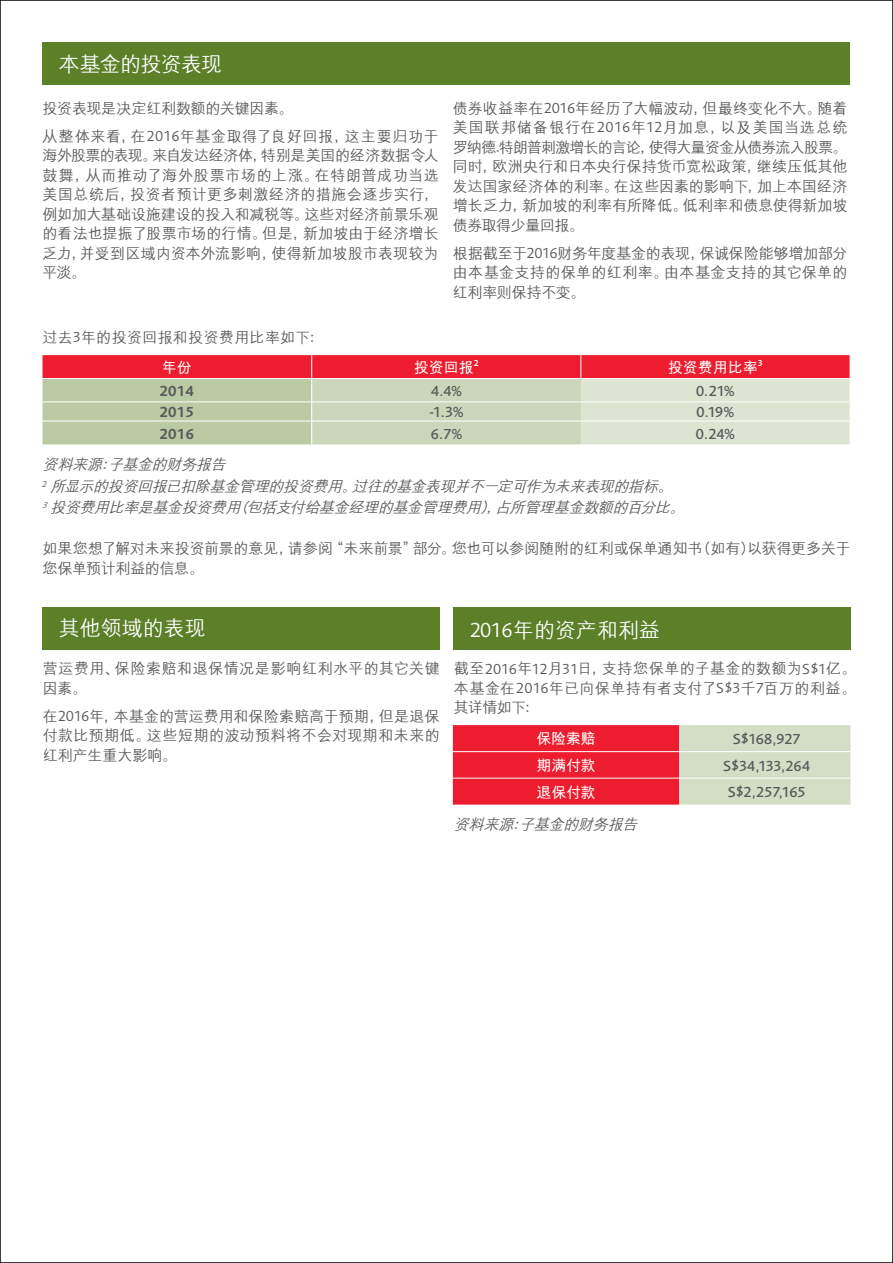
<style>
.page{position:relative;width:893px;height:1263px;background:#fff}
.page>*{position:absolute;margin:0;border:0;box-sizing:border-box;transform-origin:0 0}
.t1{font:500 21px "M Hei GB";color:#fff}
.t2{font:500 21px "M Hei GB";letter-spacing:-.035em;color:#fff}
.t3{font:500 15px/19.5px "M Hei GB";letter-spacing:.01em;color:#58595b;text-align:justify}
.t4{font:italic 500 15px/21.6px "M Hei GB";color:#58595b}
.t5{font:500 15px/19.5px "M Hei GB";letter-spacing:-.01em;color:#58595b}
.t6{font:500 15px "Pru Sans";letter-spacing:-.01em;color:#58595b}
.t7{font:500 15px/19.5px "M Hei GB";letter-spacing:.035em;color:#58595b}
.t8{font:700 15px "M Hei GB";color:#fff}
.t9{font:600 15px "Pru Sans";color:#58595b}
.s1{font-family:"Pru Sans";font-weight:400}
</style>
<div class="page">
<svg style="left:453px;top:725px;width:397px;height:80px;background:#e27171"></svg>
<hr style="left:453px;top:751px;width:226px;height:1px;background:#fff">
<hr style="left:679px;top:751px;width:171px;height:1px;background:#fff">
<hr style="left:453px;top:778px;width:226px;height:1px;background:#fff">
<hr style="left:679px;top:778px;width:171px;height:1px;background:#fff">
<div style="left:43px;top:607px;width:397px;height:42px;background:#5b8028"></div>
<div style="left:453px;top:607px;width:397px;height:42px;background:#5b8028"></div>
<svg style="left:43px;top:355px;width:807px;height:89px;background:#d5a898"></svg>
<div style="left:43px;top:42px;width:807px;height:43px;background:#5b8028"></div>
<h1 class="t2" style="left:59px;top:53px;width:165px">本基金的投资表现</h1>
<p class="t3" style="left:43px;top:94px;width:398px;line-height:28px">投资表现是决定红利数额的关键因素。<br>从整体来看，在<span class="s1">2016</span>年基金取得了良好回报，这主要归功于</p>
<p class="t3" style="left:43px;top:146px;width:398px">海外股票的表现。来自发达经济体，特别是美国的经济数据令人鼓舞，从而推动了海外股票市场的上涨。在特朗普成功当选美国总统后，投资者预计更多刺激经济的措施会逐步实行，例如加大基础设施建设的投入和减税等。这些对经济前景乐观的看法也提振了股票市场的行情。但是，新加坡由于经济增长乏力，并受到区域内资本外流影响，使得新加坡股市表现较为平淡。</p>
<p class="t3" style="left:42px;top:327px;width:283px">过去<span class="s1">3</span>年的投资回报和投资费用比率如下：</p>
<p class="t3" style="left:453px;top:98px;width:396px">债券收益率在<span class="s1">2016</span>年经历了大幅波动，但最终变化不大。随着美国联邦储备银行在<span class="s1">2016</span>年<span class="s1">12</span>月加息，以及美国当选总统罗纳德.特朗普刺激增长的言论，使得大量资金从债券流入股票。同时，欧洲央行和日本央行保持货币宽松政策，继续压低其他发达国家经济体的利率。在这些因素的影响下，加上本国经济增长乏力，新加坡的利率有所降低。低利率和债息使得新加坡债券取得少量回报。</p>
<p class="t3" style="left:453px;top:243px;width:396px">根据截至于<span class="s1">2016</span>财务年度基金的表现，保诚保险能够增加部分由本基金支持的保单的红利率。由本基金支持的其它保单的红利率则保持不变。</p>
<p class="t8" style="left:162px;top:359px;width:31px">年份</p>
<p class="t8" style="left:414px;top:359px;width:67px">投资回报<sup>2</sup></p>
<p class="t8" style="left:668px;top:359px;width:97px">投资费用比率<sup>3</sup></p>
<p class="t9" style="left:160px;top:382px;width:36px">2014</p>
<p class="t6" style="left:431px;top:382px;width:32px">4.4%</p>
<p class="t6" style="left:696px;top:382px;width:40px">0.21%</p>
<p class="t9" style="left:160px;top:403px;width:36px">2015</p>
<p class="t6" style="left:429px;top:403px;width:36px">-1.3%</p>
<p class="t6" style="left:697px;top:403px;width:39px">0.19%</p>
<p class="t9" style="left:160px;top:425px;width:36px">2016</p>
<p class="t6" style="left:431px;top:425px;width:33px">6.7%</p>
<p class="t6" style="left:696px;top:425px;width:40px">0.24%</p>
<p class="t4" style="left:43px;top:454px;width:647px">资料来源：子基金的财务报告<br><sup>2</sup> 所显示的投资回报已扣除基金管理的投资费用。过往的基金表现并不一定可作为未来表现的指标。<br><sup>3</sup> 投资费用比率是基金投资费用（包括支付给基金经理的基金管理费用），占所管理基金数额的百分比。</p>
<p class="t5" style="left:43px;top:539px;width:810px">如果您想了解对未来投资前景的意见，请参阅“未来前景”部分。您也可以参阅随附的红利或保单通知书（如有）以获得更多关于您保单预计利益的信息。</p>
<h1 class="t1" style="left:59px;top:618px;width:149px">其他领域的表现</h1>
<h1 class="t1" style="left:470px;top:619px;width:191px"><span class="s1">2016</span>年的资产和利益</h1>
<p class="t7" style="left:43px;top:659px;width:398px">营运费用、保险索赔和退保情况是影响红利水平的其它关键因素。</p>
<p class="t3" style="left:43px;top:706px;width:398px">在<span class="s1">2016</span>年，本基金的营运费用和保险索赔高于预期，但是退保付款比预期低。这些短期的波动预料将不会对现期和未来的红利产生重大影响。</p>
<p class="t3" style="left:454px;top:659px;width:404px">截至<span class="s1">2016</span>年<span class="s1">12</span>月<span class="s1">31</span>日，支持您保单的子基金的数额为<span class="s1">S$1</span>亿。本基金在<span class="s1">2016</span>年已向保单持有者支付了<span class="s1">S$3</span>千<span class="s1">7</span>百万的利益。其详情如下：</p>
<p class="t8" style="left:536px;top:731px;width:61px">保险索赔</p>
<p class="t6" style="left:733px;top:730px;width:69px">S$168,927</p>
<p class="t8" style="left:537px;top:758px;width:60px">期满付款</p>
<p class="t6" style="left:723px;top:757px;width:88px">S$34,133,264</p>
<p class="t8" style="left:537px;top:784px;width:61px">退保付款</p>
<p class="t6" style="left:728px;top:783px;width:79px">S$2,257,165</p>
<p class="t4" style="left:454px;top:813px;width:189px">资料来源：子基金的财务报告</p>
</div>
